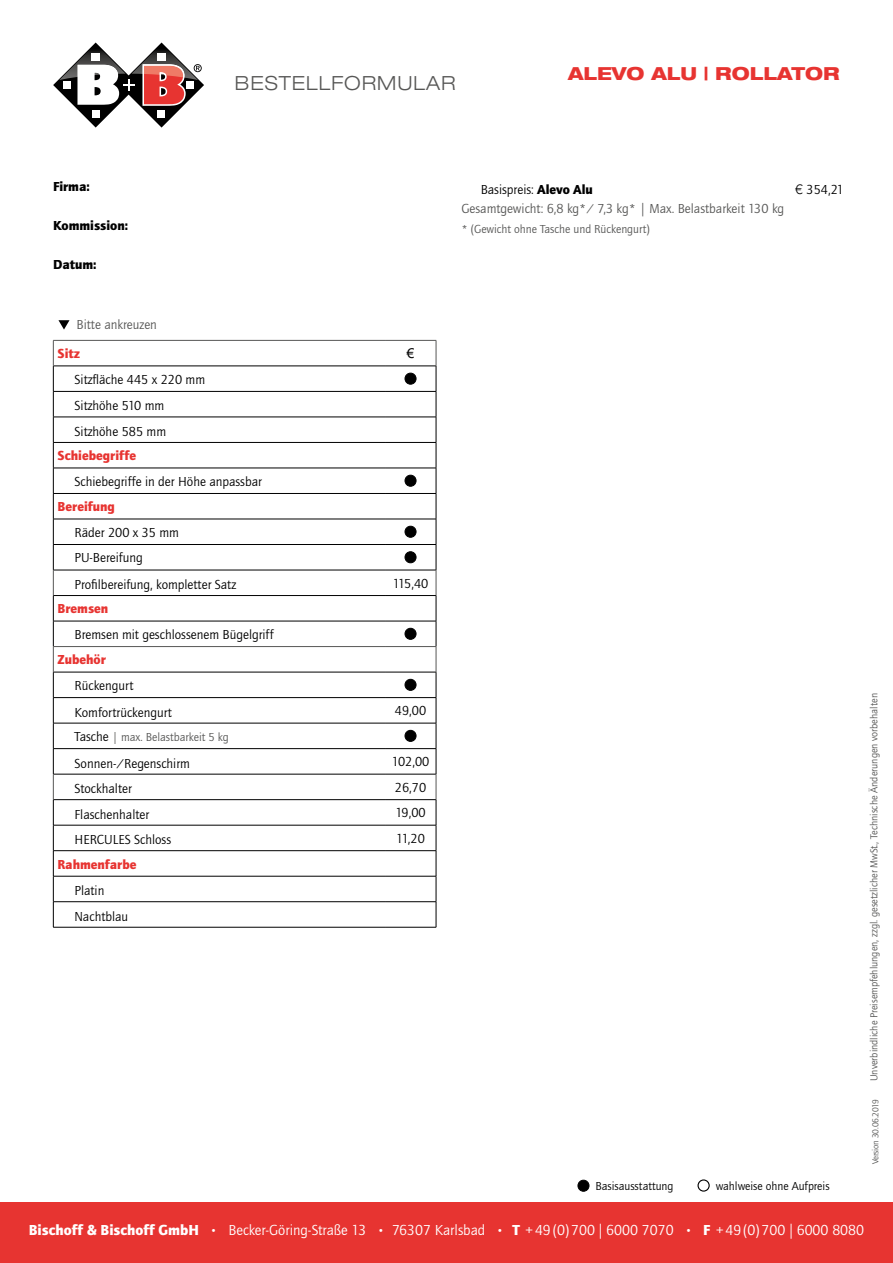
<style>
.page{position:relative;width:893px;height:1263px;background:#fff}
.page>*{position:absolute;margin:0;border:0;box-sizing:border-box;transform-origin:0 0}
.t1{font:300 expanded 19.5px "Helvetica Neue";letter-spacing:.05em;color:#575756}
.t2{font:800 expanded 18px "Helvetica Neue";color:#e73431}
.t3{font:15px "Quay Sans";color:#fff}
.t4{font:13.5px/26.1px "Quay Sans";color:#000}
.t5{font:13.5px "Quay Sans";color:#575756}
.t6{font:900 13.5px "Quay Sans";color:#e73431}
.t7{font:900 13.5px "Quay Sans";color:#000}
.t8{font:13.5px "Arial";color:#000}
.t9{font:12px "Quay Sans";color:#575756}
.t10{font:12px "Quay Sans";color:#000}
.t11{font:10.5px "Quay Sans";color:#575756}
.t12{font:9px "Quay Sans";letter-spacing:-.02em;color:#575756}
.s1{font-size:13.5px;color:#000}
.s2{font-weight:900}
.s3{font-family:"Helvetica Neue";font-weight:300}
.s4{font-size:10.5px}
</style>
<div class="page">
<svg style="left:53px;top:43px;width:151px;height:85px"></svg>
<svg style="left:58px;top:320px;width:12px;height:10px"></svg>
<div style="left:0;top:1202px;width:893px;height:61px;background:#e73431"></div>
<div style="left:578px;top:1180px;width:11px;height:11px;background:#000;border-radius:50%"></div>
<div style="left:578px;top:1180px;width:11px;height:11px;border:1px solid #000;border-radius:50%"></div>
<div style="left:697px;top:1179px;width:13px;height:12px;border:1px solid #000;border-radius:50%"></div>
<hr style="left:53px;top:366px;width:332px;height:1px;background:#000">
<hr style="left:385px;top:366px;width:51px;height:1px;background:#000">
<hr style="left:53px;top:391px;width:332px;height:1px;background:#000">
<hr style="left:385px;top:391px;width:51px;height:1px;background:#000">
<hr style="left:53px;top:417px;width:332px;height:1px;background:#000">
<hr style="left:385px;top:417px;width:51px;height:1px;background:#000">
<hr style="left:53px;top:442px;width:332px;height:1px;background:#000">
<hr style="left:385px;top:442px;width:51px;height:1px;background:#000">
<hr style="left:53px;top:468px;width:332px;height:1px;background:#000">
<hr style="left:385px;top:468px;width:51px;height:1px;background:#000">
<hr style="left:53px;top:493px;width:332px;height:1px;background:#000">
<hr style="left:385px;top:493px;width:51px;height:1px;background:#000">
<hr style="left:53px;top:519px;width:332px;height:1px;background:#000">
<hr style="left:385px;top:519px;width:51px;height:1px;background:#000">
<hr style="left:53px;top:544px;width:332px;height:1px;background:#000">
<hr style="left:385px;top:544px;width:51px;height:1px;background:#000">
<hr style="left:53px;top:570px;width:332px;height:1px;background:#000">
<hr style="left:385px;top:570px;width:51px;height:1px;background:#000">
<hr style="left:53px;top:595px;width:332px;height:1px;background:#000">
<hr style="left:385px;top:595px;width:51px;height:1px;background:#000">
<hr style="left:53px;top:621px;width:332px;height:1px;background:#000">
<hr style="left:385px;top:621px;width:51px;height:1px;background:#000">
<hr style="left:53px;top:672px;width:332px;height:1px;background:#000">
<hr style="left:385px;top:672px;width:51px;height:1px;background:#000">
<hr style="left:53px;top:697px;width:332px;height:1px;background:#000">
<hr style="left:385px;top:697px;width:51px;height:1px;background:#000">
<hr style="left:53px;top:723px;width:332px;height:1px;background:#000">
<hr style="left:385px;top:723px;width:51px;height:1px;background:#000">
<hr style="left:53px;top:748px;width:332px;height:1px;background:#000">
<hr style="left:385px;top:748px;width:51px;height:1px;background:#000">
<hr style="left:53px;top:774px;width:332px;height:1px;background:#000">
<hr style="left:385px;top:774px;width:51px;height:1px;background:#000">
<hr style="left:53px;top:799px;width:332px;height:1px;background:#000">
<hr style="left:385px;top:799px;width:51px;height:1px;background:#000">
<hr style="left:53px;top:825px;width:332px;height:1px;background:#000">
<hr style="left:385px;top:825px;width:51px;height:1px;background:#000">
<hr style="left:53px;top:850px;width:332px;height:1px;background:#000">
<hr style="left:385px;top:850px;width:51px;height:1px;background:#000">
<hr style="left:53px;top:876px;width:332px;height:1px;background:#000">
<hr style="left:385px;top:876px;width:51px;height:1px;background:#000">
<hr style="left:53px;top:901px;width:332px;height:1px;background:#000">
<hr style="left:385px;top:901px;width:51px;height:1px;background:#000">
<hr style="left:53px;top:927px;width:332px;height:1px;background:#000">
<hr style="left:385px;top:927px;width:51px;height:1px;background:#000">
<hr style="left:53px;top:340px;width:332px;height:1px;background:#575756">
<hr style="left:385px;top:340px;width:51px;height:1px;background:#575756">
<hr style="left:53px;top:646px;width:332px;height:1px;background:#575756">
<hr style="left:385px;top:646px;width:51px;height:1px;background:#575756">
<svg style="left:53px;top:341px;width:1px;height:586px"></svg>
<svg style="left:436px;top:341px;width:1px;height:586px"></svg>
<div style="left:405px;top:373px;width:11px;height:11px;background:#000;border-radius:50%"></div>
<div style="left:405px;top:373px;width:11px;height:12px;border:1px solid #000;border-radius:50%"></div>
<div style="left:405px;top:475px;width:11px;height:11px;background:#000;border-radius:50%"></div>
<div style="left:405px;top:475px;width:11px;height:12px;border:1px solid #000;border-radius:50%"></div>
<div style="left:405px;top:526px;width:11px;height:11px;background:#000;border-radius:50%"></div>
<div style="left:405px;top:526px;width:11px;height:12px;border:1px solid #000;border-radius:50%"></div>
<div style="left:405px;top:552px;width:11px;height:11px;background:#000;border-radius:50%"></div>
<div style="left:405px;top:551px;width:11px;height:12px;border:1px solid #000;border-radius:50%"></div>
<div style="left:405px;top:628px;width:11px;height:11px;background:#000;border-radius:50%"></div>
<div style="left:405px;top:628px;width:11px;height:12px;border:1px solid #000;border-radius:50%"></div>
<div style="left:405px;top:679px;width:11px;height:11px;background:#000;border-radius:50%"></div>
<div style="left:405px;top:679px;width:11px;height:12px;border:1px solid #000;border-radius:50%"></div>
<div style="left:405px;top:730px;width:11px;height:11px;background:#000;border-radius:50%"></div>
<div style="left:405px;top:730px;width:11px;height:12px;border:1px solid #000;border-radius:50%"></div>
<h1 class="t1" style="left:235px;top:71px;width:222px">BESTELLFORMULAR</h1>
<h2 class="t2" style="left:568px;top:62px;width:273px">ALEVO ALU | ROLLATOR</h2>
<p class="t7" style="left:53px;top:178px;width:38px">Firma:</p>
<p class="t7" style="left:53px;top:217px;width:77px">Kommission:</p>
<p class="t7" style="left:53px;top:256px;width:45px">Datum:</p>
<p class="t5" style="left:77px;top:317px;width:82px">Bitte ankreuzen</p>
<p class="t6" style="left:58px;top:346px;width:24px">Sitz</p>
<p class="t8" style="left:407px;top:344px;width:9px">€</p>
<p class="t4" style="left:75px;top:366px;width:132px">Sitzfläche 445 x 220 mm<br>Sitzhöhe 510 mm<br>Sitzhöhe 585 mm</p>
<p class="t6" style="left:58px;top:448px;width:80px">Schiebegriffe</p>
<p class="t4" style="left:75px;top:468px;width:189px">Schiebegriffe in der Höhe anpassbar</p>
<p class="t6" style="left:58px;top:499px;width:59px">Bereifung</p>
<p class="t4" style="left:75px;top:520px;width:106px;line-height:25.5px">Räder 200 x 35 mm<br>PU-Bereifung</p>
<p class="t4" style="left:75px;top:572px;width:163px">Profilbereifung, kompletter Satz</p>
<p class="t4" style="left:393px;top:570px;width:37px">115,40</p>
<p class="t6" style="left:58px;top:601px;width:52px">Bremsen</p>
<p class="t4" style="left:75px;top:622px;width:201px">Bremsen mit geschlossenem Bügelgriff</p>
<p class="t6" style="left:58px;top:652px;width:50px">Zubehör</p>
<p class="t4" style="left:75px;top:672px;width:99px;line-height:26.7px">Rückengurt<br>Komfortrückengurt</p>
<p class="t4" style="left:395px;top:698px;width:33px">49,00</p>
<p class="t9" style="left:75px;top:730px;width:156px"><span class="s1">Tasche</span> | max. Belastbarkeit 5 kg</p>
<p class="t4" style="left:75px;top:750px;width:117px">Sonnen-/Regenschirm</p>
<p class="t4" style="left:392px;top:749px;width:39px">102,00</p>
<p class="t4" style="left:75px;top:776px;width:59px">Stockhalter</p>
<p class="t4" style="left:395px;top:775px;width:33px">26,70</p>
<p class="t4" style="left:75px;top:801px;width:76px">Flaschenhalter</p>
<p class="t4" style="left:395px;top:800px;width:32px">19,00</p>
<p class="t4" style="left:75px;top:827px;width:98px">HERCULES Schloss</p>
<p class="t4" style="left:396px;top:826px;width:30px">11,20</p>
<p class="t6" style="left:58px;top:856px;width:80px">Rahmenfarbe</p>
<p class="t4" style="left:75px;top:878px;width:55px;line-height:25.5px">Platin<br>Nachtblau</p>
<p class="t4" style="left:481px;top:176px;width:114px">Basispreis: <span class="s2">Alevo Alu</span></p>
<p class="t4" style="left:795px;top:176px;width:50px"><span class="s3">€</span> 354,21</p>
<p class="t5" style="left:461px;top:201px;width:324px">Gesamtgewicht: 6,8 kg*/ 7,3 kg* | Max. Belastbarkeit 130 kg</p>
<p class="t9" style="left:461px;top:222px;width:190px">* (Gewicht ohne Tasche und Rückengurt)</p>
<p class="t10" style="left:595px;top:1179px;width:80px">Basisausstattung</p>
<p class="t10" style="left:716px;top:1179px;width:115px">wahlweise ohne Aufpreis</p>
<p class="t11" style="left:868px;top:1081px;width:389px;rotate:-90deg">Unverbindliche Preisempfehlungen, zzgl. gesetzlicher MwSt., Technische Änderungen vorbehalten</p>
<p class="t12" style="left:871px;top:1164px;width:66px;rotate:-90deg">Version 30.06.2019</p>
<p class="t3" style="left:29px;top:1222px;width:837px"><span class="s2">Bischoff &amp; Bischoff GmbH</span> <span class="s4">•</span> Becker-Göring-Straße 13 <span class="s4">•</span> 76307 Karlsbad <span class="s4">•</span> <span class="s2">T</span> +49(0)700|6000 7070 <span class="s4">•</span> <span class="s2">F</span> +49(0)700|6000 8080</p>
</div>
